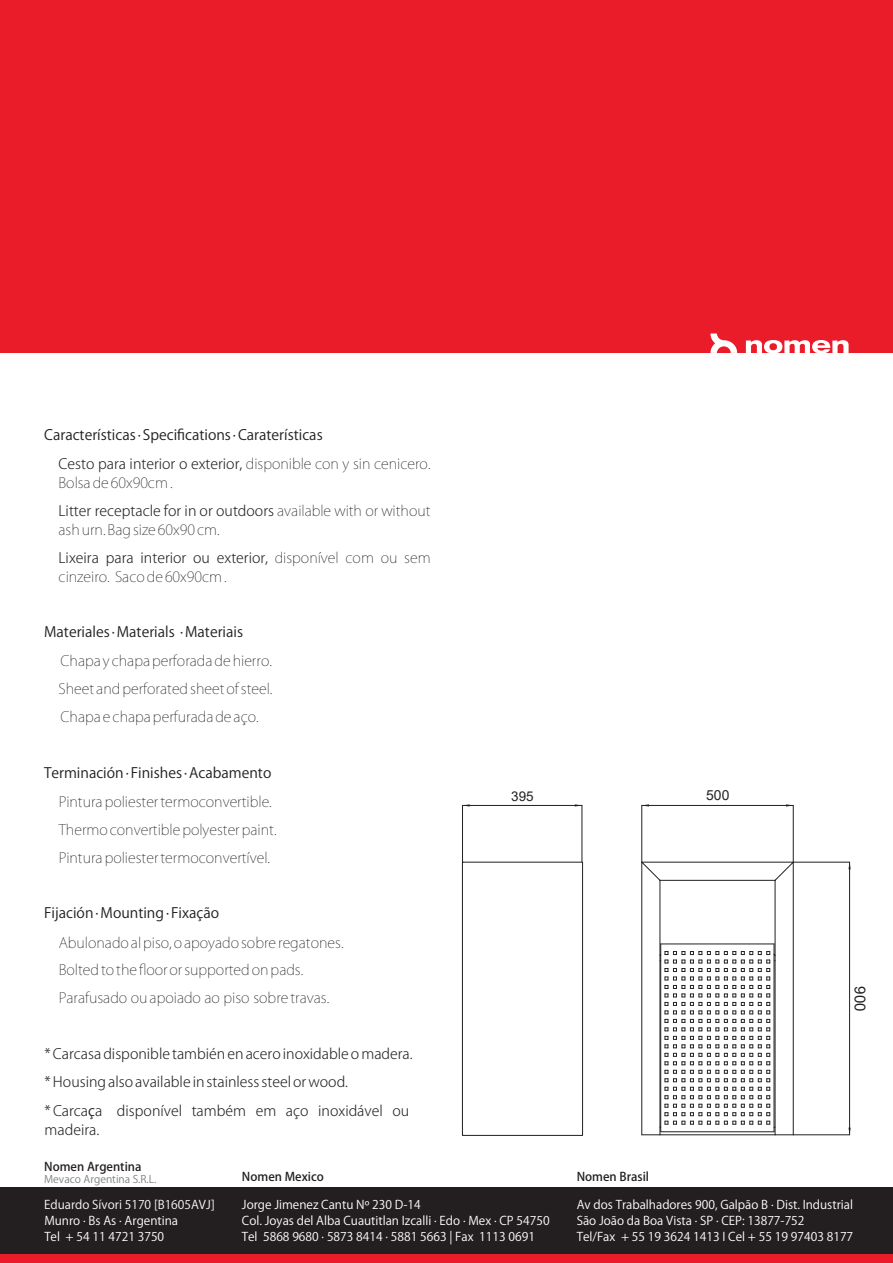
<style>
.page{position:relative;width:893px;height:1263px;background:#fff}
.page>*{position:absolute;margin:0;border:0;box-sizing:border-box;transform-origin:0 0}
.t1{font:15px "Arial";color:#231f20}
.t2{font:200 14.25px/27.9px "Koz Go Pro";color:#231f20}
.t3{font:300 14.25px/28.2px "Koz Go Pro";color:#231f20}
.t4{font:14.25px "Koz Go Pro";color:#231f20}
.t5{font:13.95px "Arial";color:#231f20}
.t6{font:13.5px "Arial";color:#231f20}
.t7{font:12px/16.2px "Koz Go Pro";color:#fff}
.t8{font:500 12px "Koz Go Pro";color:#231f20}
.t9{font:10.5px "Koz Go Pro";color:#7d8081}
.s1{font-weight:300}
.s2{font-weight:400}
.s3{color:#f9f9f9}
</style>
<div class="page">
<div style="left:0;top:0;width:893px;height:353px;background:#eb1c29"></div>
<svg style="left:710px;top:333px;width:27px;height:20px"></svg>
<svg style="left:746px;top:340px;width:102px;height:13px"></svg>
<div style="left:0;top:1253px;width:893px;height:10px;background:#eb1c29"></div>
<hr style="left:462px;top:805px;width:1px;height:57px;background:#231f20">
<hr style="left:582px;top:805px;width:1px;height:57px;background:#231f20">
<hr style="left:462px;top:805px;width:120px;height:1px;background:#231f20">
<hr style="left:641px;top:805px;width:1px;height:57px;background:#231f20">
<hr style="left:793px;top:805px;width:1px;height:57px;background:#231f20">
<hr style="left:642px;top:805px;width:151px;height:1px;background:#231f20">
<hr style="left:793px;top:1134px;width:57px;height:1px;background:#231f20">
<hr style="left:793px;top:862px;width:57px;height:1px;background:#231f20">
<hr style="left:849px;top:862px;width:1px;height:273px;background:#231f20">
<hr style="left:661px;top:1131px;width:113px;height:1px;background:#231f20">
<hr style="left:463px;top:1135px;width:119px;height:1px;background:#231f20">
<hr style="left:463px;top:862px;width:119px;height:1px;background:#231f20">
<hr style="left:582px;top:863px;width:1px;height:272px;background:#231f20">
<hr style="left:462px;top:862px;width:1px;height:273px;background:#231f20">
<hr style="left:793px;top:862px;width:1px;height:273px;background:#231f20">
<hr style="left:775px;top:880px;width:1px;height:255px;background:#231f20">
<hr style="left:642px;top:862px;width:151px;height:1px;background:#231f20">
<hr style="left:660px;top:880px;width:115px;height:1px;background:#231f20">
<hr style="left:641px;top:862px;width:1px;height:273px;background:#231f20">
<hr style="left:659px;top:880px;width:1px;height:255px;background:#231f20">
<hr style="left:774px;top:944px;width:1px;height:188px;background:#231f20">
<hr style="left:660px;top:944px;width:1px;height:188px;background:#231f20">
<svg style="left:775px;top:1134px;width:18px;height:1px"></svg>
<svg style="left:774px;top:861px;width:20px;height:20px"></svg>
<svg style="left:642px;top:1134px;width:18px;height:1px"></svg>
<svg style="left:641px;top:861px;width:20px;height:20px"></svg>
<hr style="left:660px;top:1134px;width:115px;height:1px;background:#231f20">
<hr style="left:661px;top:943px;width:113px;height:1px;background:#231f20">
<svg style="left:659px;top:951px;width:117px;height:177px"></svg>
<svg style="left:848px;top:1127px;width:3px;height:8px"></svg>
<div style="left:0;top:1187px;width:893px;height:66px;background:#231f20"></div>
<p class="t4" style="left:44px;top:425px;width:280px">Características · Specifications · Caraterísticas</p>
<p class="t2" style="left:58px;top:454px;width:374px;line-height:18.9px"><span class="s1">Cesto para interior o exterior,</span> disponible con y sin cenicero.<br>Bolsa de 60x90cm .</p>
<p class="t2" style="left:59px;top:501px;width:374px;line-height:18.9px"><span class="s1">Litter receptacle for in or outdoors</span> available with or without ash urn. Bag size 60x90 cm.</p>
<p class="t2" style="left:59px;top:548px;width:374px;line-height:18.9px"><span class="s1">Lixeira para interior ou exterior,</span> disponível com ou sem cinzeiro. Saco de 60x90cm .</p>
<p class="t4" style="left:44px;top:623px;width:200px">Materiales · Materials · Materiais</p>
<p class="t2" style="left:59px;top:647px;width:215px;text-align:justify">Chapa y chapa perforada de hierro.<br>Sheet and perforated sheet of steel.<br>Chapa e chapa perfurada de aço.</p>
<p class="t4" style="left:44px;top:763px;width:229px">Terminación · Finishes · Acabamento</p>
<p class="t2" style="left:59px;top:788px;width:219px">Pintura poliester termoconvertible.<br>Thermo convertible polyester paint.<br>Pintura poliester termoconvertível.</p>
<p class="t4" style="left:44px;top:904px;width:176px">Fijación · Mounting · Fixação</p>
<p class="t2" style="left:59px;top:928px;width:286px">Abulonado al piso, o apoyado sobre regatones.<br>Bolted to the floor or supported on pads.<br>Parafusado ou apoiado ao piso sobre travas.</p>
<p class="t3" style="left:45px;top:1040px;width:370px">* Carcasa disponible también en acero inoxidable o madera. * Housing also available in stainless steel or wood.<br>* Carca<span class="s2">ç</span>a disponível também em aço inoxidável ou</p>
<p class="t3" style="left:45px;top:1115px;width:56px">madeira.</p>
<p class="t6" style="left:511px;top:786px;width:24px">395</p>
<p class="t5" style="left:706px;top:786px;width:25px">500</p>
<p class="t1" style="left:870px;top:986px;width:27px;rotate:90deg">900</p>
<p class="t8" style="left:44px;top:1158px;width:99px">Nomen Argentina</p>
<p class="t9" style="left:44px;top:1172px;width:114px">Mevaco Argentina S.R.L.</p>
<p class="t7" style="left:44px;top:1196px;width:172px"><span class="s3">Eduardo Sívori 5170 [B1605A</span>VJ]<br>Munro · Bs As · Argentina<br>Tel + 54 11 4721 3750</p>
<p class="t8" style="left:242px;top:1169px;width:83px">Nomen Mexico</p>
<p class="t7" style="left:242px;top:1196px;width:309px">Jorge Jimenez Cantu Nº 230 D-14<br>Col. Joyas del Alba Cuautitlan Izcalli · Edo · Mex · CP 54750<br>Tel 5868 9680 · 5873 8414 · 5881 5663 | Fax 1113 0691</p>
<p class="t8" style="left:577px;top:1169px;width:74px">Nomen Brasil</p>
<p class="t7" style="left:577px;top:1196px;width:278px">Av dos Trabalhadores 900, Galpão B · Dist. Industrial<br>São João da Boa Vista · SP · CEP: 13877-752<br>Tel/Fax + 55 19 3624 1413 I Cel + 55 19 97403 8177</p>
</div>
